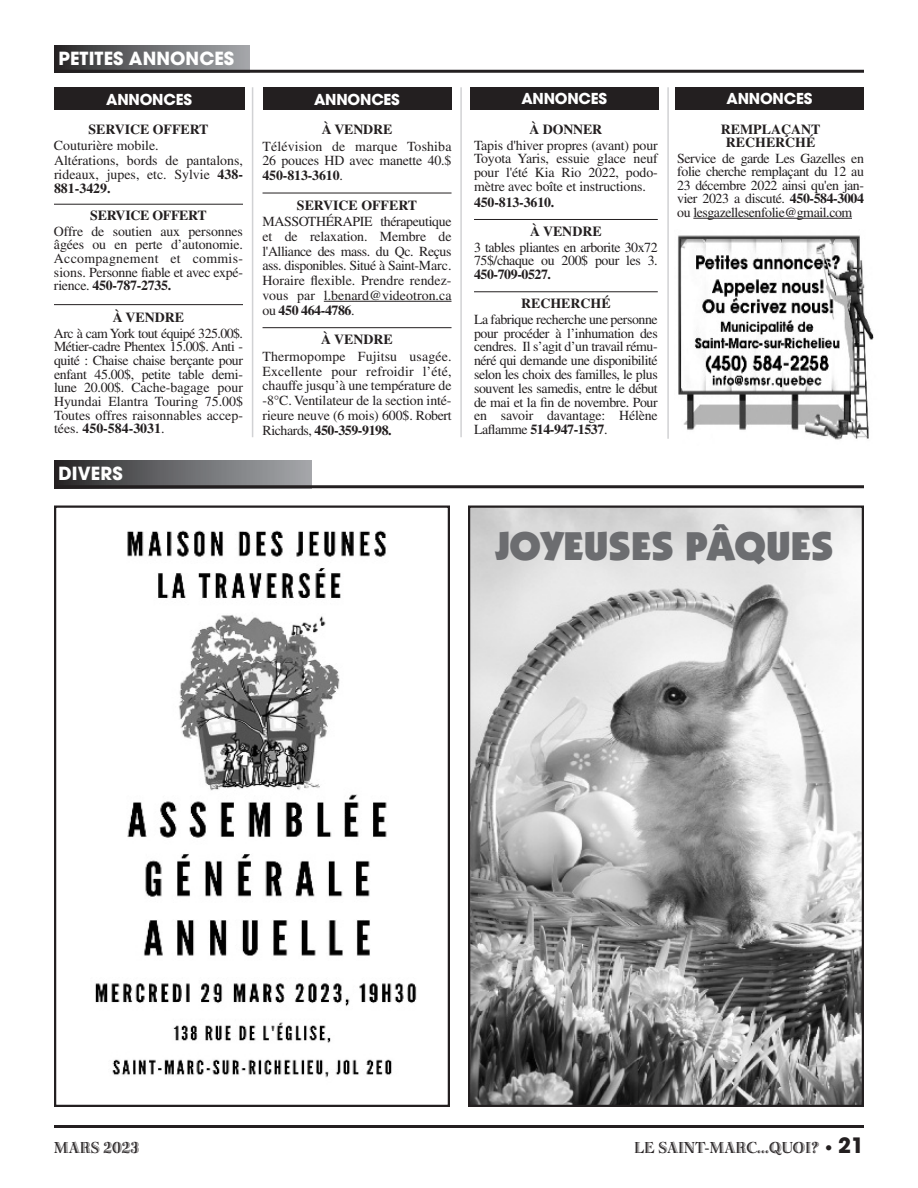
<style>
.page{position:relative;width:918px;height:1188px;background:#fff}
.page>*{position:absolute;margin:0;border:0;box-sizing:border-box;transform-origin:0 0}
.t1{font:900 40.5px "Itc Kabel";color:#6c6d70}
.t2{font:700 18px "Avant Garde";letter-spacing:.005em;color:#fff}
.t3{font:16.5px "Bertie Plain";color:#231f20}
.t4{font:700 15px "Avant Garde";letter-spacing:-.015em;color:#fff}
.t5{font:13.8px/14.7px "Times";letter-spacing:-.01em;color:#231f20;text-align:justify}
.t6{font:700 13.8px/28.8px "Times";color:#231f20}
.t7{font:13.8px/13.8px "Times";letter-spacing:-.03em;color:#231f20}
.t8{font:700 13.8px "Times";letter-spacing:-.02em;color:#231f20}
.s1{font-weight:700}
.s2{font-family:"Frutiger";font-weight:900;font-style:italic;font-size:15px}
.s3{font-family:"Avant Garde";font-weight:700;font-size:21px}
</style>
<div class="page">
<hr style="left:54px;top:1125px;width:810px;height:3px;background:#231f20">
<svg style="left:54px;top:45px;width:195px;height:25px;background:#68696b"></svg>
<hr style="left:54px;top:70px;width:810px;height:3px;background:#231f20">
<hr style="left:54px;top:204px;width:189px;height:1px;background:#231f20">
<hr style="left:54px;top:304px;width:189px;height:1px;background:#231f20">
<div style="left:54px;top:88px;width:190px;height:22px;background:#231f20"></div>
<div style="left:263px;top:88px;width:189px;height:22px;background:#231f20"></div>
<div style="left:470px;top:87px;width:189px;height:23px;background:#231f20"></div>
<div style="left:675px;top:87px;width:189px;height:23px;background:#231f20"></div>
<hr style="left:252px;top:87px;width:1px;height:350px;background:#d1d2d4">
<hr style="left:460px;top:87px;width:2px;height:350px;background:#d1d2d4">
<hr style="left:667px;top:87px;width:2px;height:352px;background:#d1d2d4">
<hr style="left:263px;top:193px;width:189px;height:1px;background:#231f20">
<hr style="left:324px;top:301px;width:128px;height:1px;background:#231f20">
<hr style="left:263px;top:327px;width:189px;height:1px;background:#231f20">
<hr style="left:474px;top:219px;width:184px;height:1px;background:#231f20">
<hr style="left:474px;top:291px;width:184px;height:1px;background:#231f20">
<hr style="left:693px;top:218px;width:159px;height:1px;background:#231f20">
<img style="left:677px;top:235px;width:197px;height:205px">
<img style="left:95px;top:530px;width:322px;height:548px">
<div style="left:54px;top:506px;width:396px;height:601px;border:2px solid #231f20"></div>
<img style="left:471px;top:509px;width:390px;height:595px">
<div style="left:468px;top:506px;width:396px;height:601px;border:2px solid #231f20"></div>
<div style="left:54px;top:460px;width:258px;height:28px;background:linear-gradient(to right,#2a292a,#a8aaae)"></div>
<hr style="left:54px;top:485px;width:810px;height:3px;background:#231f20">
<h2 class="t2" style="left:58px;top:52px;width:177px">PETITES ANNONCES</h2>
<p class="t4" style="left:106px;top:94px;width:87px">ANNONCES</p>
<p class="t4" style="left:314px;top:94px;width:87px">ANNONCES</p>
<p class="t4" style="left:521px;top:93px;width:87px">ANNONCES</p>
<p class="t4" style="left:727px;top:93px;width:87px">ANNONCES</p>
<p class="t6" style="left:322px;top:116px;width:72px">À VENDRE</p>
<p class="t5" style="left:263px;top:140px;width:191px">Télévision de marque Toshiba 26 pouces HD avec manette 40.$ <span class="s1">450-813-3610</span>.</p>
<p class="t6" style="left:297px;top:192px;width:122px">SERVICE OFFERT</p>
<p class="t5" style="left:263px;top:216px;width:191px">MASSOTHÉRAPIE thérapeutique et de relaxation. Membre de l'Alliance des mass. du Qc. Reçus ass. disponibles. Situé à Saint-Marc.<br>Horaire flexible. Prendre rendez&shy;vous par l.benard@videotron.ca ou <span class="s1">450 464-4786</span>.</p>
<p class="t6" style="left:321px;top:327px;width:73px">À VENDRE</p>
<p class="t5" style="left:263px;top:351px;width:191px">Thermopompe Fujitsu usagée.<br>Excellente pour refroidir l’été, chauffe jusqu’à une température de -8°C. Ventilateur de la section inté&shy;rieure neuve (6 mois) 600$. Robert Richards, <span class="s1">450-359-9198.</span></p>
<p class="t6" style="left:530px;top:116px;width:74px">À DONNER</p>
<p class="t5" style="left:474px;top:140px;width:185px;line-height:13.8px">Tapis d'hiver propres (avant) pour Toyota Yaris, essuie glace neuf pour l'été Kia Rio 2022, podo&shy;mètre avec boîte et instructions.</p>
<p class="t6" style="left:530px;top:189px;width:73px;text-indent:-56px">450-813-3610.<br>À VENDRE</p>
<p class="t7" style="left:474px;top:242px;width:185px">3 tables pliantes en arborite 30x72<br>75$/chaque ou 200$ pour les 3.</p>
<p class="t6" style="left:521px;top:262px;width:91px;text-indent:-47px">450-709-0527.<br>RECHERCHÉ</p>
<p class="t5" style="left:474px;top:314px;width:185px;line-height:13.8px">La fabrique recherche une personne pour procéder à l’inhumation des cendres. Il s’agit d’un travail rému&shy;néré qui demande une disponibilité selon les choix des familles, le plus souvent les samedis, entre le début de mai et la fin de novembre. Pour en savoir davantage: Hélène Laflamme <span class="s1">514-947-1537</span>.</p>
<p class="t6" style="left:88px;top:116px;width:122px">SERVICE OFFERT</p>
<p class="t5" style="left:54px;top:138px;width:191px;line-height:15.9px">Couturière mobile.<br>Altérations, bords de pantalons,</p>
<p class="t5" style="left:54px;top:169px;width:191px;line-height:13.6px">rideaux, jupes, etc. Sylvie <span class="s1">438-<br>881-3429.</span></p>
<p class="t8" style="left:90px;top:211px;width:118px">SERVICE OFFERT</p>
<p class="t5" style="left:54px;top:226px;width:191px;line-height:13.6px">Offre de soutien aux personnes âgées ou en perte d’autonomie.<br>Accompagnement et commis&shy;sions. Personne fiable et avec expé&shy;rience. <span class="s1">450-787-2735.</span></p>
<p class="t6" style="left:113px;top:304px;width:73px">À VENDRE</p>
<p class="t5" style="left:54px;top:328px;width:191px;line-height:13.6px">Arc à cam York tout équipé 325.00$.<br>Métier-cadre Phentex 15.00$. Anti - quité : Chaise chaise berçante pour enfant 45.00$, petite table demi&shy;lune 20.00$. Cache-bagage pour Hyundai Elantra Touring 75.00$ Toutes offres raisonnables accep&shy;tées. <span class="s1">450-584-3031</span>.</p>
<p class="t6" style="left:721px;top:124px;width:101px;line-height:13.5px;text-align:center">REMPLAÇANT<br>RECHERCHÉ</p>
<p class="t5" style="left:677px;top:153px;width:188px;line-height:13.5px">Service de garde Les Gazelles en folie cherche remplaçant du 12 au 23 décembre 2022 ainsi qu'en jan&shy;vier 2023 a discuté. <span class="s1">450-584-3004 </span>ou lesgazellesenfolie@gmail.com</p>
<h2 class="t2" style="left:59px;top:467px;width:66px">DIVERS</h2>
<h1 class="t1" style="left:496px;top:532px;width:339px">JOYEUSES PÂQUES</h1>
<p class="t3" style="left:54px;top:1142px;width:87px">MARS 2023</p>
<p class="t3" style="left:635px;top:1142px;width:231px">LE SAINT-MARC...QUOI? <span class="s2">•</span> <span class="s3">21</span></p>
</div>
